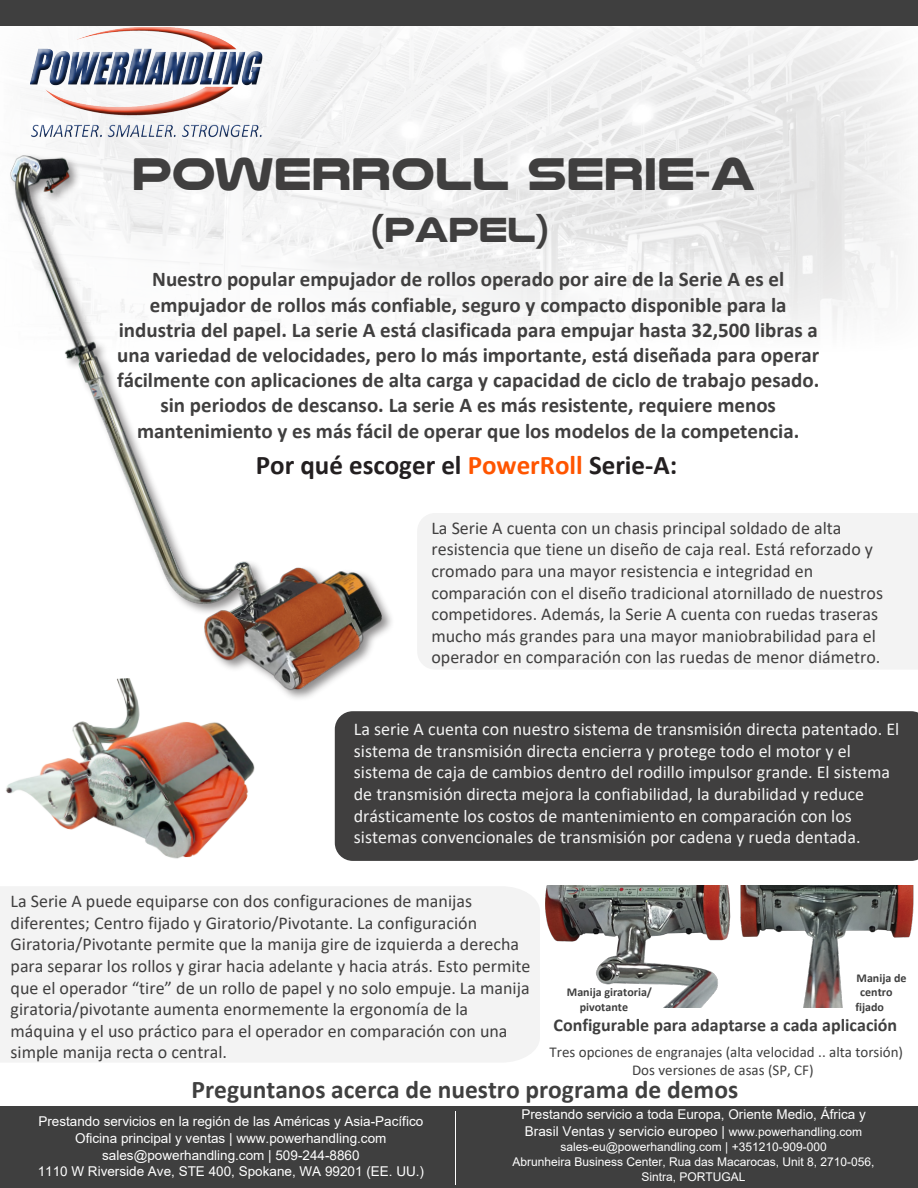
<style>
.page{position:relative;width:918px;height:1188px;background:#fff}
.page>*{position:absolute;margin:0;border:0;box-sizing:border-box;transform-origin:0 0}
.t1{font:700 47.4px "Nulshock Rg";color:#403f3f}
.t2{font:700 36px "Nulshock Rg";color:#403f3f}
.t3{font:700 27px "Calibri";color:#231f20}
.t4{font:700 25.5px "Calibri";color:#404040}
.t5{font:700 21px/25.2px "Calibri";color:#403f3f;text-align:center}
.t6{font:18px/21.6px "Calibri";color:#403f3f}
.t7{font:18px/21.6px "Calibri";color:#f3f3f3}
.t8{font:700 18px "Calibri";color:#3f3f3f}
.t9{font:15px "Calibri";color:#3f3f3f}
.t10{font:13.5px/16.8px "Arial";color:#fff;text-align:center}
.t11{font:12px/15px "Arial";color:#fff;text-align:center}
.t12{font:700 12px "Calibri";color:#3f3f3f}
.s1{color:#f50}
.s2{font-size:12px}
</style>
<div class="page">
<div style="left:417px;top:513px;width:501px;height:156px;background:#f3f3f3"></div>
<div style="left:335px;top:711px;width:583px;height:150px;background:#403f3f"></div>
<div style="left:0;top:887px;width:540px;height:175px;background:#f3f3f3"></div>
<img style="left:289px;top:26px;width:618px;height:305px">
<div style="left:25px;top:26px;width:241px;height:114px;background:#fff;opacity:.75"></div>
<div style="left:26px;top:29px;width:241px;height:112px;background:#231f20;opacity:.75"></div>
<div style="left:0;top:0;width:918px;height:26px;background:#3f3f3f"></div>
<img style="left:10px;top:141px;width:381px;height:558px">
<img style="left:545px;top:886px;width:369px;height:122px">
<img style="left:6px;top:671px;width:270px;height:188px">
<div style="left:0;top:1106px;width:918px;height:82px;background:#3f3f3f"></div>
<hr style="left:455px;top:1111px;width:1px;height:74px;background:#fff">
<p class="t1" style="left:132px;top:145px;width:625px">POWERROLL SERIE-A</p>
<p class="t2" style="left:371px;top:208px;width:180px">(PAPEL)</p>
<p class="t5" style="left:117px;top:267px;width:704px">Nuestro popular empujador de rollos operado por aire de la Serie A es el empujador de rollos más confiable, seguro y compacto disponible para la industria del papel. La serie A está clasificada para empujar hasta 32,500 libras a una variedad de velocidades, pero lo más importante, está diseñada para operar fácilmente con aplicaciones de alta carga y capacidad de ciclo de trabajo pesado. sin periodos de descanso. La serie A es más resistente, requiere menos mantenimiento y es más fácil de operar que los modelos de la competencia.</p>
<p class="t3" style="left:256px;top:446px;width:423px">Por qué escoger el <span class="s1">PowerRoll</span> Serie-A:</p>
<p class="t6" style="left:431px;top:517px;width:453px">La Serie A cuenta con un chasis principal soldado de alta resistencia que tiene un diseño de caja real. Está reforzado y cromado para una mayor resistencia e integridad en comparación con el diseño tradicional atornillado de nuestros competidores. Además, la Serie A cuenta con ruedas traseras mucho más grandes para una mayor maniobrabilidad para el operador en comparación con las ruedas de menor diámetro.</p>
<p class="t7" style="left:354px;top:718px;width:547px">La serie A cuenta con nuestro sistema de transmisión directa patentado. El sistema de transmisión directa encierra y protege todo el motor y el sistema de caja de cambios dentro del rodillo impulsor grande. El sistema de transmisión directa mejora la confiabilidad, la durabilidad y reduce drásticamente los costos de mantenimiento en comparación con los sistemas convencionales de transmisión por cadena y rueda dentada.</p>
<p class="t6" style="left:11px;top:890px;width:522px">La Serie A puede equiparse con dos configuraciones de manijas diferentes; Centro fijado y Giratorio/Pivotante. La configuración Giratoria/Pivotante permite que la manija gire de izquierda a derecha para separar los rollos y girar hacia adelante y hacia atrás. Esto permite que el operador “tire” de un rollo de papel y no solo empuje. La manija giratoria/pivotante aumenta enormemente la ergonomía de la máquina y el uso práctico para el operador en comparación con una simple manija recta o central.</p>
<p class="t12" style="left:567px;top:984px;width:87px">Manija giratoria/</p>
<p class="t12" style="left:580px;top:998px;width:50px">pivotante</p>
<p class="t12" style="left:857px;top:969px;width:51px">Manija de</p>
<p class="t12" style="left:860px;top:984px;width:34px">centro</p>
<p class="t12" style="left:855px;top:998px;width:30px">fijado</p>
<p class="t8" style="left:554px;top:1012px;width:345px">Configurable para adaptarse a cada aplicación</p>
<p class="t9" style="left:550px;top:1042px;width:355px">Tres opciones de engranajes (alta velocidad .. alta torsión)</p>
<p class="t9" style="left:632px;top:1060px;width:183px">Dos versiones de asas (SP, CF)</p>
<h3 class="t4" style="left:192px;top:1073px;width:548px">Preguntanos acerca de nuestro programa de demos</h3>
<p class="t10" style="left:38px;top:1113px;width:388px">Prestando servicios en la región de las Américas y Asia-Pacífico Oficina principal y ventas | www.powerhandling.com sales@powerhandling.com | 509-244-8860<br>1110 W Riverside Ave, STE 400, Spokane, WA 99201 (EE. UU.)</p>
<p class="t10" style="left:521px;top:1106px;width:346px;text-align:left">Prestando servicio a toda Europa, Oriente Medio, África y<br>Brasil Ventas y servicio europeo | <span class="s2">www.powerhandling.com</span></p>
<p class="t11" style="left:513px;top:1140px;width:364px">sales-eu@powerhandling.com | +351210-909-000<br>Abrunheira Business Center, Rua das Macarocas, Unit 8, 2710-056,<br>Sintra, PORTUGAL</p>
</div>
